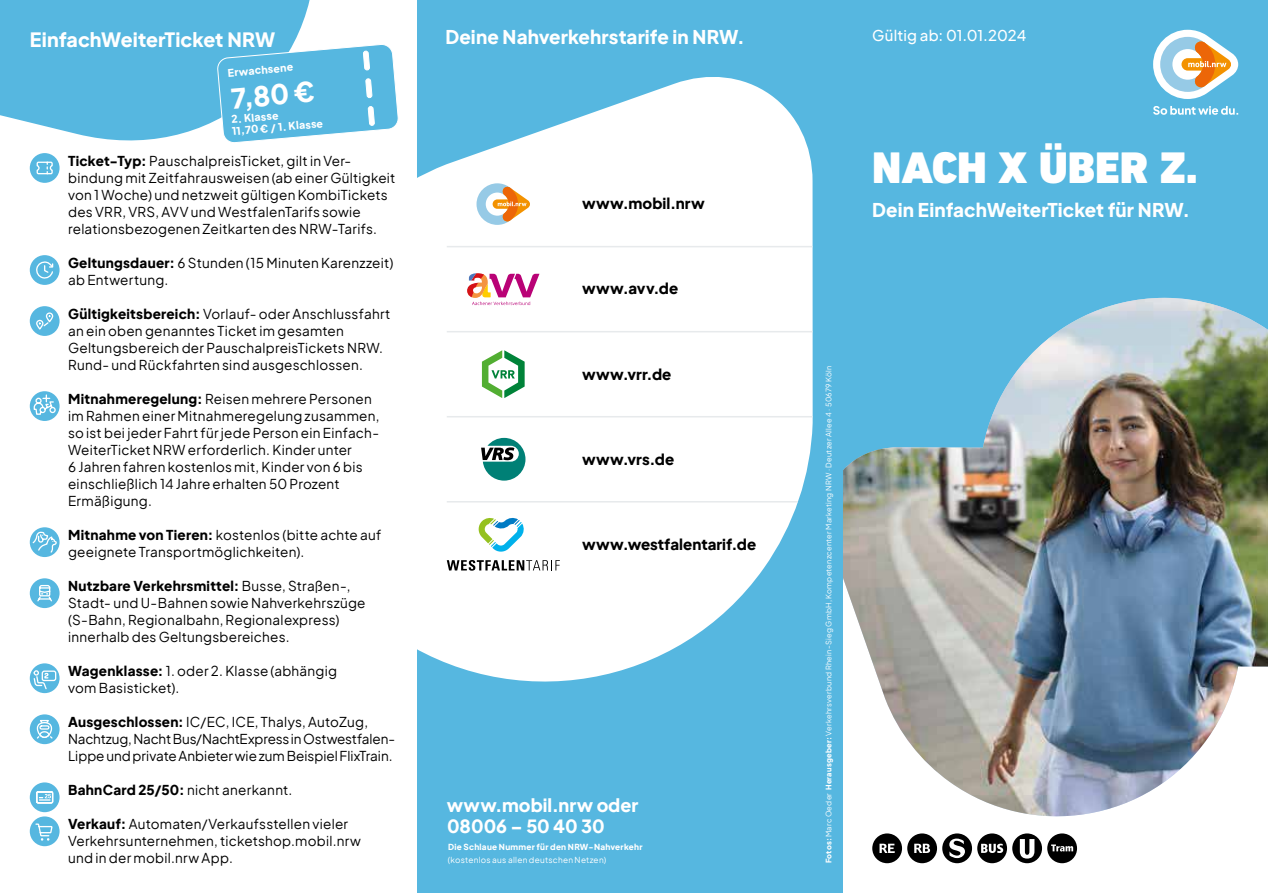
<style>
.page{position:relative;width:1268px;height:893px;background:#fff}
.page>*{position:absolute;margin:0;border:0;box-sizing:border-box;transform-origin:0 0}
.t1{font:900 45px "DIN Next LT Pro";letter-spacing:-.01em;color:#fff}
.t2{font:800 27px "Plus Jakarta Sans";color:#fff}
.t3{font:800 19.5px "Plus Jakarta Sans";color:#fff}
.t4{font:800 18.75px "Plus Jakarta Sans";letter-spacing:.005em;color:#fff}
.t5{font:800 18px/21.3px "Plus Jakarta Sans";color:#fff}
.t6{font:800 15px "Plus Jakarta Sans";letter-spacing:.005em;color:#000}
.t7{font:500 15px "Plus Jakarta Sans";color:#fff}
.t8{font:13.5px/17px "Plus Jakarta Sans";letter-spacing:.02em;color:#000}
.t9{font:13.5px/17px "Plus Jakarta Sans";color:#000}
.t10{font:800 10.5px/11.7px "Plus Jakarta Sans";color:#fff}
.t11{font:800 8.25px "Plus Jakarta Sans";letter-spacing:.03em;color:#fff}
.t12{font:8.25px "Plus Jakarta Sans";letter-spacing:.035em;color:#fff}
.t13{font:7.5px "Plus Jakarta Sans";letter-spacing:.035em;color:#fff}
.s1{font-weight:800}
.s2{color:#e6007e}
</style>
<div class="page">
<div style="left:842px;top:0;width:425px;height:527px;background:#56b7e0"></div>
<svg style="left:1153px;top:30px;width:84px;height:69px"></svg>
<svg style="left:1153px;top:106px;width:84px;height:9px"></svg>
<svg style="left:977px;top:841px;width:29px;height:22px"></svg>
<svg style="left:907px;top:841px;width:29px;height:22px"></svg>
<svg style="left:872px;top:841px;width:29px;height:22px"></svg>
<svg style="left:942px;top:841px;width:29px;height:22px"></svg>
<svg style="left:1012px;top:841px;width:29px;height:22px"></svg>
<svg style="left:1047px;top:841px;width:29px;height:22px"></svg>
<img style="left:843px;top:298px;width:424px;height:519px">
<svg style="left:0;top:0;width:310px;height:141px;background:#61bbe2"></svg>
<svg style="left:217px;top:44px;width:181px;height:99px;background:#6fc1e4"></svg>
<div style="left:30px;top:153px;width:30px;height:30px;background:#56b7e0;border-radius:50%"></div>
<svg style="left:36px;top:161px;width:17px;height:14px"></svg>
<div style="left:30px;top:255px;width:30px;height:30px;background:#56b7e0;border-radius:50%"></div>
<svg style="left:36px;top:261px;width:18px;height:18px"></svg>
<div style="left:30px;top:306px;width:30px;height:30px;background:#56b7e0;border-radius:50%"></div>
<svg style="left:36px;top:312px;width:18px;height:18px"></svg>
<div style="left:30px;top:391px;width:30px;height:30px;background:#56b7e0;border-radius:50%"></div>
<svg style="left:33px;top:394px;width:23px;height:21px"></svg>
<svg style="left:30px;top:527px;width:30px;height:30px"></svg>
<svg style="left:31px;top:531px;width:26px;height:23px"></svg>
<div style="left:30px;top:578px;width:30px;height:30px;background:#56b7e0;border-radius:50%"></div>
<svg style="left:37px;top:585px;width:15px;height:17px"></svg>
<svg style="left:30px;top:663px;width:30px;height:30px"></svg>
<svg style="left:33px;top:670px;width:24px;height:20px"></svg>
<div style="left:30px;top:714px;width:30px;height:30px;background:#56b7e0;border-radius:50%"></div>
<svg style="left:36px;top:719px;width:17px;height:20px"></svg>
<div style="left:30px;top:782px;width:30px;height:30px;background:#56b7e0;border-radius:50%"></div>
<svg style="left:36px;top:791px;width:18px;height:13px"></svg>
<div style="left:30px;top:816px;width:30px;height:30px;background:#56b7e0;border-radius:50%"></div>
<svg style="left:35px;top:816px;width:18px;height:30px"></svg>
<svg style="left:842px;top:821px;width:1px;height:20px"></svg>
<img style="left:842px;top:527px;width:1px;height:294px">
<div style="left:417px;top:0;width:425px;height:893px;background:#56b7e0"></div>
<svg style="left:417px;top:77px;width:395px;height:605px;background:#e6f4fa"></svg>
<svg style="left:481px;top:438px;width:44px;height:42px;background:#5e9d98"></svg>
<svg style="left:467px;top:273px;width:72px;height:32px;background:#e7a7bc"></svg>
<svg style="left:482px;top:350px;width:42px;height:48px;background:#9fd1a7"></svg>
<svg style="left:446px;top:560px;width:113px;height:11px"></svg>
<svg style="left:477px;top:518px;width:47px;height:35px;background:#b5e0dc"></svg>
<hr style="left:446px;top:246px;width:366px;height:1px;background:#e7eaec">
<hr style="left:446px;top:331px;width:366px;height:1px;background:#e7eaec">
<hr style="left:446px;top:416px;width:366px;height:1px;background:#e7eaec">
<hr style="left:446px;top:501px;width:366px;height:1px;background:#e7eaec">
<svg style="left:471px;top:178px;width:64px;height:52px;background:#e9ddcc"></svg>
<h3 class="t3" style="left:30px;top:22px;width:247px">EinfachWeiterTicket NRW</h3>
<p class="t10" style="left:227px;top:66px;width:67px;rotate:-5deg">Erwachsene</p>
<h2 class="t2" style="left:229px;top:74px;width:85px;rotate:-5deg">7,80 €</h2>
<p class="t10" style="left:230px;top:113px;width:93px;rotate:-5deg">2. Klasse<br>11,70 € / 1. Klasse</p>
<p class="t8" style="left:68px;top:151px;width:329px"><span class="s1">Ticket-Typ:</span> PauschalpreisTicket, gilt in Ver&shy;bindung mit Zeitfahrausweisen (ab einer Gültigkeit von 1 Woche) und netzweit gültigen KombiTickets des VRR, VRS, AVV und WestfalenTarifs sowie relationsbezogenen Zeitkarten des NRW-Tarifs.</p>
<p class="t8" style="left:68px;top:253px;width:327px"><span class="s1">Geltungsdauer:</span> 6 Stunden (15 Minuten Karenzzeit) ab Entwertung.</p>
<p class="t8" style="left:68px;top:304px;width:324px"><span class="s1">Gültigkeitsbereich:</span> Vorlauf- oder Anschlussfahrt an ein oben genanntes Ticket im gesamten Geltungsbereich der PauschalpreisTickets NRW.<br>Rund- und Rückfahrten sind ausgeschlossen.</p>
<p class="t8" style="left:68px;top:389px;width:313px"><span class="s1">Mitnahmeregelung:</span> Reisen mehrere Personen im Rahmen einer Mitnahmeregelung zusammen, so ist bei jeder Fahrt für jede Person ein Einfach-WeiterTicket NRW erforderlich. Kinder unter<br>6 Jahren fahren kostenlos mit, Kinder von 6 bis einschließlich 14 Jahre erhalten 50 Prozent Ermäßigung.</p>
<p class="t8" style="left:68px;top:525px;width:315px"><span class="s1">Mitnahme von Tieren:</span> kostenlos (bitte achte auf geeignete Transportmöglichkeiten).</p>
<p class="t8" style="left:68px;top:576px;width:299px"><span class="s1">Nutzbare Verkehrsmittel:</span> Busse, Straßen-, Stadt- und U-Bahnen sowie Nahverkehrszüge (S-Bahn, Regionalbahn, Regionalexpress) innerhalb des Geltungsbereiches.</p>
<p class="t8" style="left:68px;top:661px;width:270px"><span class="s1">Wagenklasse:</span> 1. oder 2. Klasse (abhängig vom Basisticket).</p>
<p class="t9" style="left:68px;top:712px;width:328px"><span class="s1">Ausgeschlossen:</span> IC/EC, ICE, Thalys, AutoZug,<br>Nachtzug, Nacht Bus/NachtExpress in Ostwestfalen-<br>Lippe und private Anbieter wie zum Beispiel FlixTrain.</p>
<p class="t8" style="left:68px;top:780px;width:226px"><span class="s1">BahnCard 25/50:</span> nicht anerkannt.</p>
<p class="t8" style="left:68px;top:814px;width:294px"><span class="s1">Verkauf:</span> Automaten/Verkaufsstellen vieler<br>Verkehrsunternehmen, ticketshop.mobil.nrw und in der mobil.nrw App.</p>
<h3 class="t4" style="left:445px;top:19px;width:301px">Deine Nahverkehrstarife in NRW.</h3>
<p class="t6" style="left:582px;top:190px;width:124px">www.mobil.nrw</p>
<p class="t6" style="left:582px;top:275px;width:97px">www.avv.de</p>
<p class="t6" style="left:582px;top:360px;width:91px">www.vrr.de</p>
<p class="t6" style="left:582px;top:445px;width:93px">www.vrs.de</p>
<p class="t6" style="left:582px;top:530px;width:175px">www.westfalentarif.de</p>
<h3 class="t5" style="left:447px;top:793px;width:193px">www.mobil.nrw oder<br>08006 – 50 40 30</h3>
<p class="t11" style="left:448px;top:840px;width:196px">Die Schlaue Nummer für den NRW-Nahverkehr</p>
<p class="t12" style="left:447px;top:853px;width:160px">(kostenlos aus allen deutschen Netzen)</p>
<p class="t7" style="left:872px;top:23px;width:155px">Gültig ab: 01.01.2024</p>
<h1 class="t1" style="left:872px;top:141px;width:327px">NACH X ÜBER Z.</h1>
<h3 class="t4" style="left:872px;top:193px;width:319px">Dein EinfachWeiterTicket für NRW.</h3>
<p class="t13" style="left:822px;top:845px;width:494px;rotate:-90deg"><span class="s1">:</span> <span class="s2">Emanuel Bloedt</span> <span class="s1">Herausgeber:</span> V rkehrsverbund Rhein-Sieg GmbH, Kompetenzc nter Marketing NRW · Deutzer Allee 4 · 50679 Köln</p>
<p class="t13" style="left:822px;top:863px;width:499px;rotate:-90deg"><span class="s1">Fotos:</span> Marc Oeder <span class="s1">Herausgeber:</span> Verkehrsverbund Rhein-Sieg GmbH, Kompetenzcenter Marketing NRW · Deutzer Allee 4 · 50679 Köln</p>
</div>
